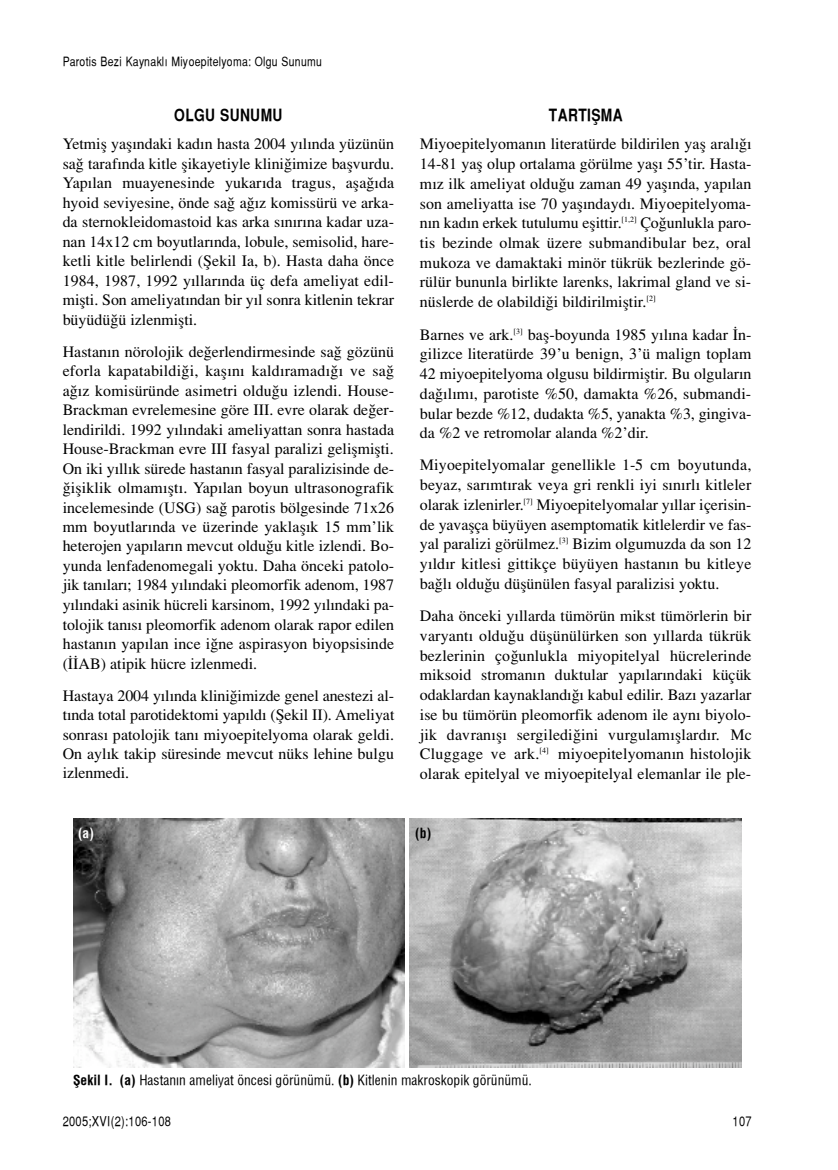
<style>
.page{position:relative;width:838px;height:1170px;background:#fff}
.page>*{position:absolute;margin:0;border:0;box-sizing:border-box;transform-origin:0 0}
.t1{font:16.8px "Helvetica Narrow Turk B";letter-spacing:.025em;color:#000}
.t2{font:15.9px/19.5px "Times Turk";color:#000;text-align:justify}
.t3{font:13.5px "Helvetica Condensed Turk";color:#000}
.t4{font:13.5px "Helvetica Narrow Turk";color:#000}
.t5{font:13.5px "Helvetica Condensed Turk B";color:#fff}
.t6{font:13.5px "Helvetica Condensed Turk B";color:#000}
.t7{font:12.75px "Helvetica Narrow Turk";letter-spacing:.025em;color:#000}
.s1{font-family:"Helvetica Condensed Turk B"}
</style>
<div class="page">
<img style="left:73px;top:818px;width:332px;height:249px">
<img style="left:409px;top:818px;width:332px;height:249px">
<p class="t7" style="left:63px;top:54px;width:261px">Parotis Bezi Kaynakl› Miyoepitelyoma: Olgu Sunumu</p>
<p class="t1" style="left:174px;top:105px;width:110px">OLGU SUNUMU</p>
<p class="t2" style="left:63px;top:136px;width:333px">Yetmifl yafl›ndaki kad›n hasta 2004 y›l›nda yüzünün sa¤ taraf›nda kitle flikayetiyle klini¤imize baflvurdu.<br>Yap›lan muayenesinde yukar›da tragus, afla¤›da hyoid seviyesine, önde sa¤ a¤›z komissürü ve arka&shy;da sternokleidomastoid kas arka s›n›r›na kadar uza&shy;nan 14x12 cm boyutlar›nda, lobule, semisolid, hare&shy;ketli kitle belirlendi (fiekil Ia, b). Hasta daha önce 1984, 1987, 1992 y›llar›nda üç defa ameliyat edil&shy;miflti. Son ameliyat›ndan bir y›l sonra kitlenin tekrar büyüdü¤ü izlenmiflti.</p>
<p class="t2" style="left:63px;top:343px;width:333px">Hastan›n nörolojik de¤erlendirmesinde sa¤ gözünü eforla kapatabildi¤i, kafl›n› kald›ramad›¤› ve sa¤ a¤›z komisüründe asimetri oldu¤u izlendi. House-Brackman evrelemesine göre III. evre olarak de¤er&shy;lendirildi. 1992 y›l›ndaki ameliyattan sonra hastada House-Brackman evre III fasyal paralizi geliflmiflti.<br>On iki y›ll›k sürede hastan›n fasyal paralizisinde de-¤ifliklik olmam›flt›. Yap›lan boyun ultrasonografik incelemesinde (USG) sa¤ parotis bölgesinde 71x26 mm boyutlar›nda ve üzerinde yaklafl›k 15 mm’lik heterojen yap›lar›n mevcut oldu¤u kitle izlendi. Bo&shy;yunda lenfadenomegali yoktu. Daha önceki patolo&shy;jik tan›lar›; 1984 y›l›ndaki pleomorfik adenom, 1987 y›l›ndaki asinik hücreli karsinom, 1992 y›l›ndaki pa&shy;tolojik tan›s› pleomorfik adenom olarak rapor edilen hastan›n yap›lan ince i¤ne aspirasyon biyopsisinde (‹‹AB) atipik hücre izlenmedi.</p>
<p class="t2" style="left:63px;top:686px;width:333px">Hastaya 2004 y›l›nda klini¤imizde genel anestezi al&shy;t›nda total parotidektomi yap›ld› (fiekil II). Ameliyat sonras› patolojik tan› miyoepitelyoma olarak geldi.<br>On ayl›k takip süresinde mevcut nüks lehine bulgu izlenmedi.</p>
<p class="t1" style="left:549px;top:105px;width:75px">T A R T Ifi M A</p>
<p class="t2" style="left:420px;top:135px;width:333px">Miyoepitelyoman›n literatürde bildirilen yafl aral›¤› 14-81 yafl olup ortalama görülme yafl› 55’tir. Hasta&shy;m›z ilk ameliyat oldu¤u zaman 49 yafl›nda, yap›lan son ameliyatta ise 70 yafl›ndayd›. Miyoepitelyoma&shy;n›n kad›n erkek tutulumu eflittir.<sup>[1,2]</sup> Ço¤unlukla paro&shy;tis bezinde olmak üzere submandibular bez, oral mukoza ve damaktaki minör tükrük bezlerinde gö&shy;rülür bununla birlikte larenks, lakrimal gland ve si&shy;nüslerde de olabildi¤i bildirilmifltir.<sup>[2]</sup></p>
<p class="t2" style="left:420px;top:326px;width:333px">Barnes ve ark.<sup>[3]</sup> bafl-boyunda 1985 y›l›na kadar ‹n&shy;gilizce literatürde 39’u benign, 3’ü malign toplam 42 miyoepitelyoma olgusu bildirmifltir. Bu olgular›n da¤›l›m›, parotiste %50, damakta %26, submandi&shy;bular bezde %12, dudakta %5, yanakta %3, gingiva&shy;da %2 ve retromolar alanda %2’dir.</p>
<p class="t2" style="left:420px;top:456px;width:333px">Miyoepitelyomalar genellikle 1-5 cm boyutunda, beyaz, sar›mt›rak veya gri renkli iyi s›n›rl› kitleler olarak izlenirler.<sup>[7]</sup> Miyoepitelyomalar y›llar içerisin&shy;de yavaflça büyüyen asemptomatik kitlelerdir ve fas&shy;yal paralizi görülmez.<sup>[3]</sup> Bizim olgumuzda da son 12 y›ld›r kitlesi gittikçe büyüyen hastan›n bu kitleye ba¤l› oldu¤u düflünülen fasyal paralizisi yoktu.</p>
<p class="t2" style="left:420px;top:607px;width:333px">Daha önceki y›llarda tümörün mikst tümörlerin bir varyant› oldu¤u düflünülürken son y›llarda tükrük bezlerinin ço¤unlukla miyopitelyal hücrelerinde miksoid stroman›n duktular yap›lar›ndaki küçük odaklardan kaynakland›¤› kabul edilir. Baz› yazarlar ise bu tümörün pleomorfik adenom ile ayn› biyolo&shy;jik davran›fl› sergiledi¤ini vurg u la m ›fl la rd ›r. M c Cluggage ve ark.<sup>[4]</sup> miyoepitelyoman›n histolojik olarak epitelyal ve miyoepitelyal elemanlar ile ple-</p>
<p class="t5" style="left:78px;top:824px;width:17px">(a)</p>
<p class="t6" style="left:415px;top:824px;width:17px">(b)</p>
<p class="t3" style="left:73px;top:1071px;width:460px"><span class="s1">fiekil I. (a)</span> Hastan›n ameliyat öncesi görünümü. <span class="s1">(b)</span> Kitlenin makroskopik görünümü.</p>
<p class="t4" style="left:63px;top:1113px;width:110px">2 0 0 5 ;X V I(2 ):1 0 6 -1 0 8</p>
<p class="t4" style="left:732px;top:1113px;width:21px">1 0 7</p>
</div>
